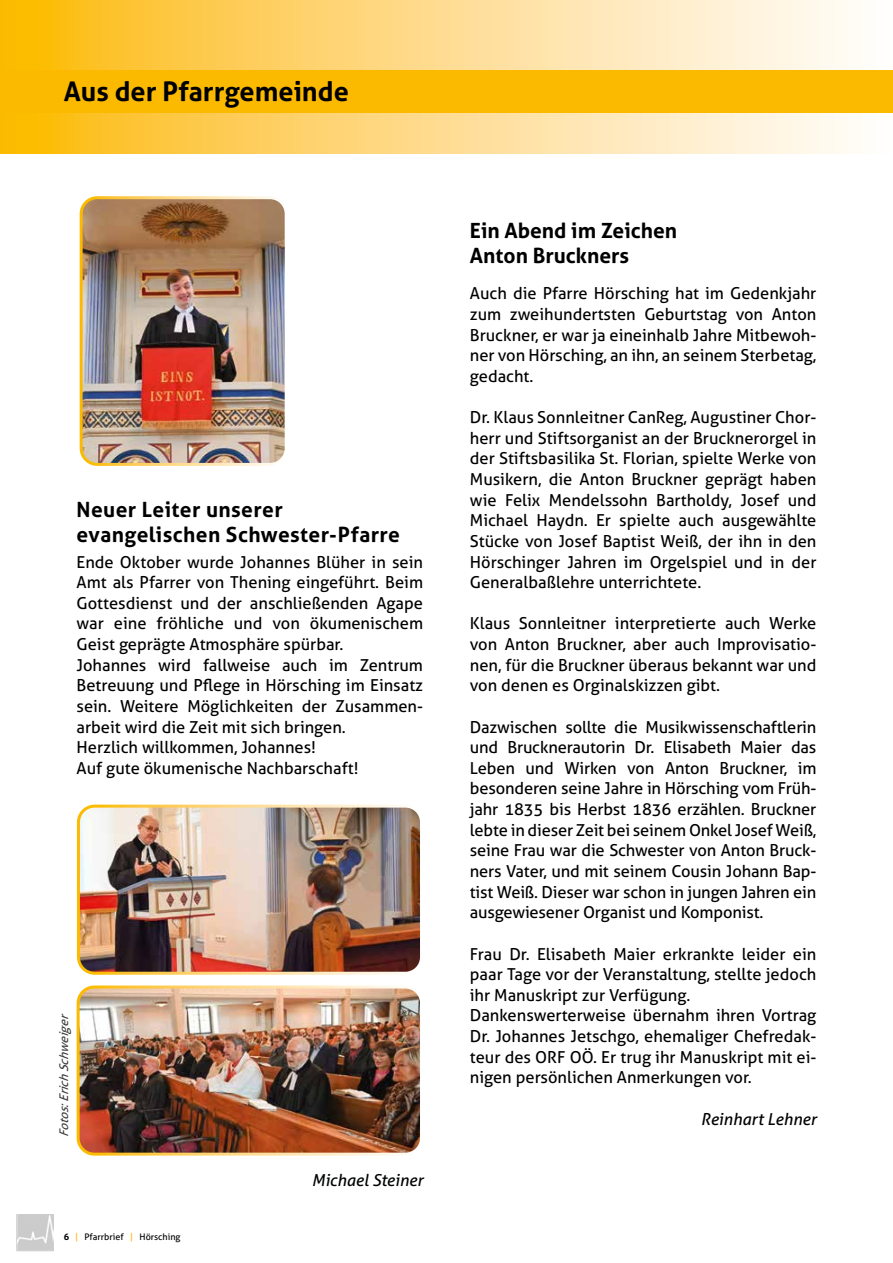
<style>
.page{position:relative;width:893px;height:1263px;background:#fff}
.page>*{position:absolute;margin:0;border:0;box-sizing:border-box;transform-origin:0 0}
.t1{font:700 27px "Aller";color:#000}
.t2{font:700 21px/25.2px "Aller";letter-spacing:.015em;color:#000}
.t3{font:16.5px/20.7px "Aller";color:#000;text-align:justify}
.t4{font:italic 16.5px "Aller";color:#000}
.t5{font:italic 16.5px "Aller";letter-spacing:-.005em;color:#010202}
.t6{font:italic 12px "Aller";color:#3c3c3b}
.t7{font:9px "Aller";color:#000}
.s1{font-weight:700}
.s2{color:#fbba00}
</style>
<div class="page">
<svg style="left:0;top:0;width:848px;height:153px;background:#feda86"></svg>
<div style="left:0;top:70px;width:893px;height:43px;background:#fbba00"></div>
<img style="left:16px;top:1214px;width:37px;height:38px">
<img style="left:82px;top:200px;width:202px;height:262px">
<div style="left:80px;top:196px;width:208px;height:270px;border:3px solid #fff;border-radius:16px"></div>
<img style="left:78px;top:989px;width:341px;height:165px">
<div style="left:77px;top:985px;width:346px;height:170px;border:3px solid #fff;border-radius:16px"></div>
<img style="left:79px;top:807px;width:340px;height:164px">
<div style="left:77px;top:805px;width:346px;height:170px;border:3px solid #fff;border-radius:16px"></div>
<h1 class="t1" style="left:64px;top:75px;width:287px">Aus der Pfarrgemeinde</h1>
<p class="t2" style="left:77px;top:496px;width:325px">Neuer Leiter unserer evangelischen Schwester-Pfarre</p>
<p class="t3" style="left:77px;top:551px;width:348px;text-align:left">Ende Oktober wurde Johannes Blüher in sein Amt als Pfarrer von Thening eingeführt. Beim Gottesdienst und der anschließenden Agape war eine fröhliche und von ökumenischem Geist geprägte Atmosphäre spürbar.<br>Johannes wird fallweise auch im Zentrum Betreuung und Pflege in Hörsching im Einsatz sein. Weitere Möglichkeiten der Zusammen&shy;arbeit wird die Zeit mit sich bringen.<br>Herzlich willkommen, Johannes!<br>Auf gute ökumenische Nachbarschaft!</p>
<p class="t6" style="left:57px;top:1137px;width:128px;rotate:-90deg">Fotos:ErichSchweiger</p>
<p class="t7" style="left:64px;top:1231px;width:118px"><span class="s1">6</span> <span class="s2">|</span> Pfarrbrief <span class="s2">|</span> Hörsching</p>
<p class="t5" style="left:312px;top:1170px;width:113px">Michael Steiner</p>
<p class="t2" style="left:470px;top:217px;width:209px">Ein Abend im Zeichen<br>Anton Bruckners</p>
<p class="t3" style="left:470px;top:283px;width:348px">Auch die Pfarre Hörsching hat im Gedenkjahr zum zweihundertsten Geburtstag von Anton Bruckner, er war ja eineinhalb Jahre Mitbewoh&shy;ner von Hörsching, an ihn, an seinem Sterbetag, gedacht.</p>
<p class="t3" style="left:470px;top:407px;width:348px">Dr. Klaus Sonnleitner CanReg, Augustiner Chor&shy;herr und Stiftsorganist an der Brucknerorgel in der Stiftsbasilika St. Florian, spielte Werke von Musikern, die Anton Bruckner geprägt haben wie Felix Mendelssohn Bartholdy, Josef und Michael Haydn. Er spielte auch ausgewählte Stücke von Josef Baptist Weiß, der ihn in den Hörschinger Jahren im Orgelspiel und in der Generalbaßlehre unterrichtete.</p>
<p class="t3" style="left:470px;top:613px;width:348px">Klaus Sonnleitner interpretierte auch Werke von Anton Bruckner, aber auch Improvisatio&shy;nen, für die Bruckner überaus bekannt war und von denen es Orginalskizzen gibt.</p>
<p class="t3" style="left:470px;top:716px;width:348px">Dazwischen sollte die Musikwissenschaftlerin und Brucknerautorin Dr. Elisabeth Maier das Leben und Wirken von Anton Bruckner, im besonderen seine Jahre in Hörsching vom Früh&shy;jahr 1835 bis Herbst 1836 erzählen. Bruckner lebte in dieser Zeit bei seinem Onkel Josef Weiß, seine Frau war die Schwester von Anton Bruck&shy;ners Vater, und mit seinem Cousin Johann Bap&shy;tist Weiß. Dieser war schon in jungen Jahren ein ausgewiesener Organist und Komponist.</p>
<p class="t3" style="left:470px;top:943px;width:348px;text-align:left">Frau Dr. Elisabeth Maier erkrankte leider ein paar Tage vor der Veranstaltung, stellte jedoch ihr Manuskript zur Verfügung.<br>Dankenswerterweise übernahm ihren Vortrag Dr. Johannes Jetschgo, ehemaliger Chefredak&shy;teur des ORF OÖ. Er trug ihr Manuskript mit ei&shy;nigen persönlichen Anmerkungen vor.</p>
<p class="t4" style="left:701px;top:1108px;width:117px">Reinhart Lehner</p>
</div>
